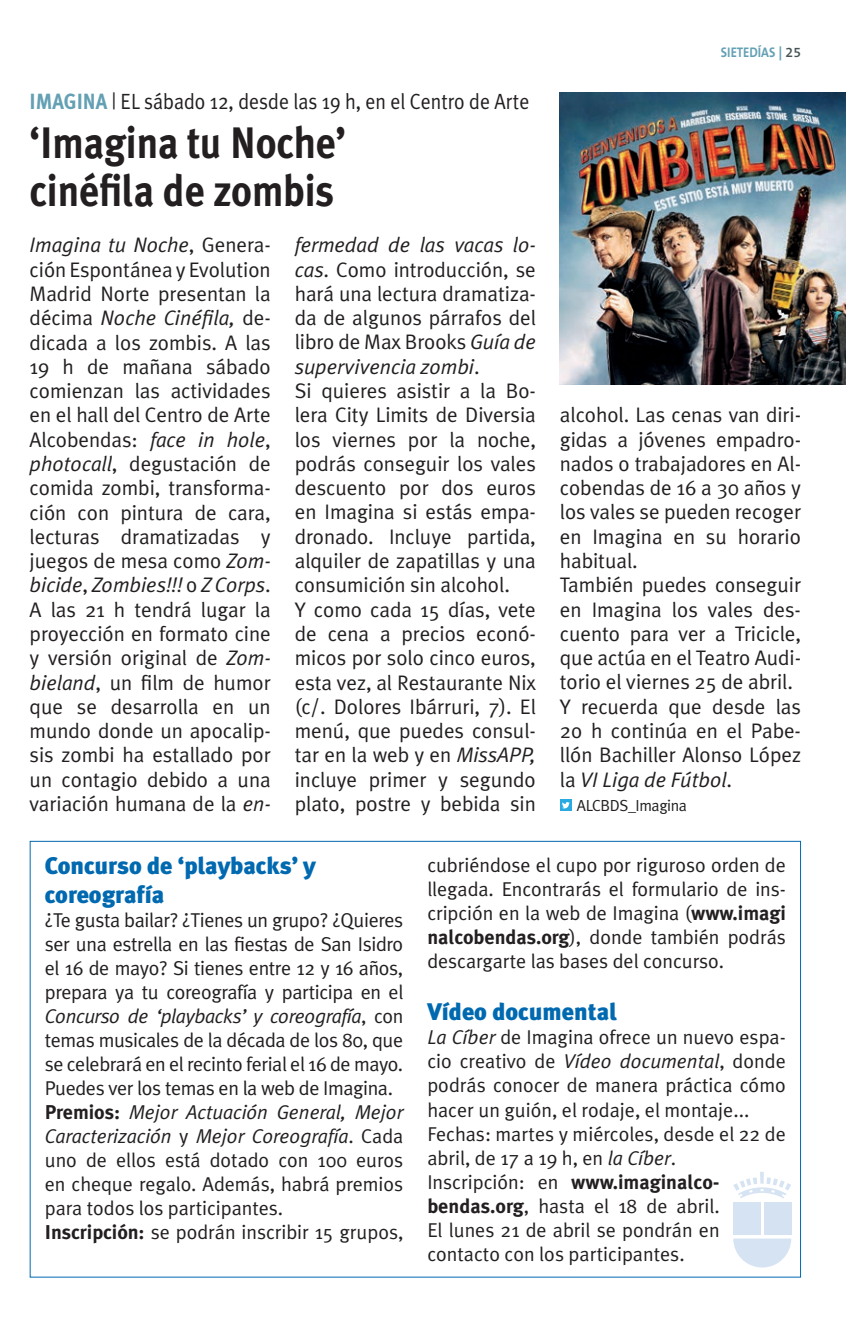
<style>
.page{position:relative;width:846px;height:1323px;background:#fff}
.page>*{position:absolute;margin:0;border:0;box-sizing:border-box;transform-origin:0 0}
.t1{font:700 44px/48px "Meta Plus";letter-spacing:-.005em;color:#231f20;scale:.9 1}
.t2{font:900 24px/28.8px "Meta Plus";letter-spacing:-.005em;color:#0169b0}
.t3{font:22px "Meta Plus Normal";color:#231f20;scale:.9 1}
.t4{font:21px/24.2px "Meta Plus Normal";letter-spacing:-.005em;color:#231f20}
.t5{font:20px/24px "Meta Plus Normal";letter-spacing:-.005em;color:#231f20}
.t6{font:700 20px "Meta Plus";color:#231f20}
.t7{font:16px "Meta Plus Normal";letter-spacing:-.025em;color:#231f20}
.t8{font:700 14px "The Sans B7";color:#64a0b4;scale:.9 1}
.s1{font-family:"Meta Plus";font-weight:700;color:#64a0b4}
.s2{font-style:italic}
.s3{font-family:"The Sans B6";font-weight:600;color:#475354}
.s4{font-family:"Meta Plus";font-weight:700}
.s5{font-family:"Meta Plus Normal";font-weight:400}
</style>
<div class="page">
<div style="left:560px;top:799px;width:11px;height:12px;background:#2aaae1"></div>
<svg style="left:562px;top:802px;width:7px;height:6px"></svg>
<img style="left:559px;top:92px;width:287px;height:292px">
<div style="left:733px;top:1202px;width:27px;height:32px;background:#d6e3f3"></div>
<svg style="left:733px;top:1172px;width:58px;height:26px"></svg>
<svg style="left:733px;top:1238px;width:58px;height:29px"></svg>
<div style="left:764px;top:1202px;width:27px;height:32px;background:#d4e2f2"></div>
<p class="t3" style="left:30px;top:89px;width:556px"><span class="s1">IMAGINA</span> | EL sábado 12, desde las 19 h, en el Centro de Arte</p>
<h1 class="t1" style="left:30px;top:118px;width:353px">‘Imagina tu Noche’ cinéfila de zombis</h1>
<p class="t4" style="left:30px;top:233px;width:243px;text-align:justify"><span class="s2">Imagina tu Noche</span>, Genera&shy;ción Espontánea y Evolution Madrid Norte presentan la décima <span class="s2">Noche Cinéfila,</span> de&shy;dicada a los zombis. A las 19 h de mañana sábado comienzan las actividades en el hall del Centro de Arte Alcobendas: <span class="s2">face in hole</span>, <span class="s2">photocall</span>, degustación de comida zombi, transforma&shy;ción con pintura de cara, lecturas dramatizadas y juegos de mesa como <span class="s2">Zom&shy;bicide</span>, <span class="s2">Zombies!!!</span> o <span class="s2">Z Corps</span>.<br>A las 21 h tendrá lugar la proyección en formato cine y versión original de <span class="s2">Zom&shy;bieland</span>, un film de humor que se desarrolla en un mundo donde un apocalip&shy;sis zombi ha estallado por un contagio debido a una variación humana de la <span class="s2">en-</span></p>
<p class="t4" style="left:295px;top:233px;width:243px"><span class="s2">fermedad de las vacas lo&shy;cas</span>. Como introducción, se hará una lectura dramatiza&shy;da de algunos párrafos del libro de Max Brooks <span class="s2">Guía de supervivencia zombi</span>.<br>Si quieres asistir a la Bo&shy;lera City Limits de Diversia los viernes por la noche, podrás conseguir los vales descuento por dos euros en Imagina si estás empa&shy;dronado. Incluye partida, alquiler de zapatillas y una consumición sin alcohol.<br>Y como cada 15 días, vete de cena a precios econó&shy;micos por solo cinco euros, esta vez, al Restaurante Nix (c/. Dolores Ibárruri, 7). El menú, que puedes consul&shy;tar en la web y en <span class="s2">MissAPP, </span>incluye primer y segundo plato, postre y bebida sin</p>
<p class="t8" style="left:720px;top:45px;width:91px">SIETEDÍAS | <span class="s3">25</span></p>
<p class="t4" style="left:560px;top:402px;width:243px">alcohol. Las cenas van diri&shy;gidas a jóvenes empadro&shy;nados o trabajadores en Al&shy;cobendas de 16 a 30 años y los vales se pueden recoger en Imagina en su horario habitual.<br>También puedes conseguir en Imagina los vales des&shy;cuento para ver a Tricicle, que actúa en el Teatro Audi&shy;torio el viernes 25 de abril.<br>Y recuerda que desde las<br>2o h continúa en el Pabe&shy;llón Bachiller Alonso López la <span class="s2">VI Liga de Fútbol</span>.</p>
<p class="t7" style="left:577px;top:796px;width:112px">ALCBDS_Imagina</p>
<p class="t2" style="left:45px;top:851px;width:272px">Concurso de ‘playbacks’ y coreografía</p>
<p class="t5" style="left:45px;top:907px;width:360px">¿Te gusta bailar? ¿Tienes un grupo? ¿Quieres ser una estrella en las fiestas de San Isidro el 16 de mayo? Si tienes entre 12 y 16 años, prepara ya tu coreografía y participa en el <span class="s2">Concurso de ‘playbacks’ y coreografía</span>, con temas musicales de la década de los 80, que se celebrará en el recinto ferial el 16 de mayo.<br>Puedes ver los temas en la web de Imagina.<br><span class="s4">Premios:</span> <span class="s2">Mejor Actuación General, Mejor Caracterización</span> y <span class="s2">Mejor Coreografía</span>. Cada uno de ellos está dotado con 100 euros en cheque regalo. Además, habrá premios para todos los participantes.<br><span class="s4">Inscripción:</span> se podrán inscribir 15 grupos,</p>
<p class="t5" style="left:427px;top:852px;width:360px;text-align:justify">cubriéndose el cupo por riguroso orden de llegada. Encontrarás el formulario de ins&shy;cripción en la web de Imagina (<span class="s4">www.imagi nalcobendas.org</span>), donde también podrás descargarte las bases del concurso.</p>
<p class="t2" style="left:427px;top:997px;width:191px">Vídeo documental</p>
<p class="t5" style="left:427px;top:1025px;width:360px"><span class="s2">La Cíber</span> de Imagina ofrece un nuevo espa&shy;cio creativo de <span class="s2">Vídeo documental</span>, donde podrás conocer de manera práctica cómo hacer un guión, el rodaje, el montaje...<br>Fechas: martes y miércoles, desde el 22 de abril, de 17 a 19 h, en <span class="s2">la Cíber</span>.</p>
<p class="t6" style="left:427px;top:1169px;width:294px"><span class="s5">Inscripción: en</span> www.imaginalco-</p>
<p class="t5" style="left:427px;top:1193px;width:294px;text-align:justify"><span class="s4">bendas.org</span>, hasta el 18 de abril.<br>El lunes 21 de abril se pondrán en contacto con los participantes.</p>
</div>
